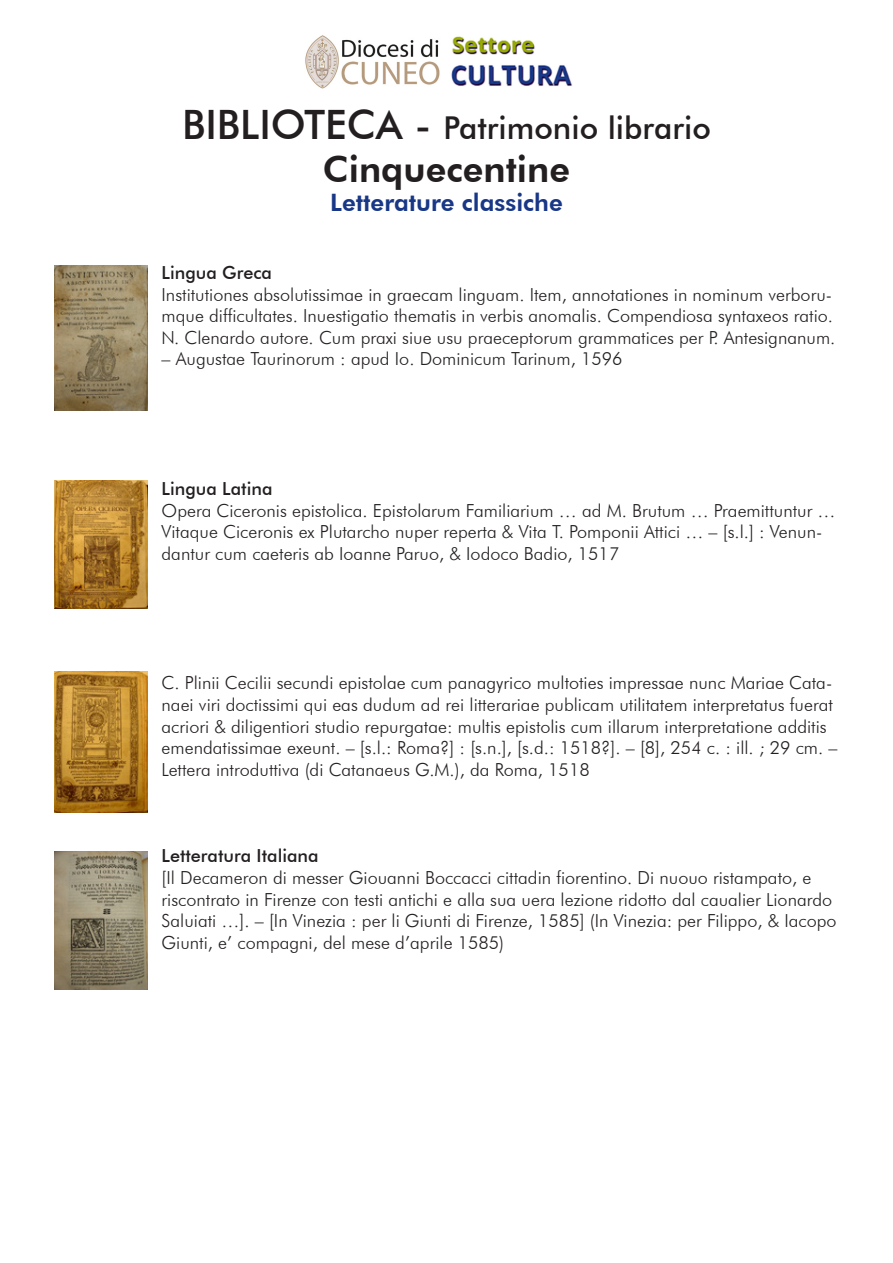
<style>
.page{position:relative;width:893px;height:1263px;background:#fff}
.page>*{position:absolute;margin:0;border:0;box-sizing:border-box;transform-origin:0 0}
.t1{font:800 36px "Futura BT";color:#231f20}
.t2{font:500 31.5px "Futura BT";color:#231f20}
.t3{font:800 24px "Futura BT";color:#183787}
.t4{font:300 18px/21.6px "Futura BT";color:#231f20}
.t5{font:500 18px "Futura BT";color:#231f20}
.s1{font-size:40.5px}
</style>
<div class="page">
<img style="left:305px;top:35px;width:267px;height:54px">
<img style="left:54px;top:265px;width:94px;height:145px">
<img style="left:54px;top:480px;width:94px;height:129px">
<img style="left:54px;top:672px;width:94px;height:140px">
<img style="left:54px;top:851px;width:94px;height:138px">
<p class="t2" style="left:182px;top:109px;width:530px"><span class="s1">BIBLIOTECA -</span> Patrimonio librario</p>
<p class="t1" style="left:323px;top:148px;width:249px">Cinquecentine</p>
<p class="t3" style="left:330px;top:188px;width:234px">Letterature classiche</p>
<p class="t5" style="left:162px;top:262px;width:112px">Lingua Greca</p>
<p class="t4" style="left:162px;top:283px;width:675px">Institutiones absolutissimae in graecam linguam. Item, annotationes in nominum verboru&shy;mque difficultates. Inuestigatio thematis in verbis anomalis. Compendiosa syntaxeos ratio.<br>N. Clenardo autore. Cum praxi siue usu praeceptorum grammatices per P. Antesignanum.</p>
<p class="t4" style="left:162px;top:348px;width:462px">– Augustae Taurinorum : apud Io. Dominicum Tarinum, 1596</p>
<p class="t5" style="left:162px;top:478px;width:112px">Lingua Latina</p>
<p class="t4" style="left:162px;top:499px;width:675px">Opera Ciceronis epistolica. Epistolarum Familiarium … ad M. Brutum … Praemittuntur …<br>Vitaque Ciceronis ex Plutarcho nuper reperta &amp; Vita T. Pomponii Attici … – [s.l.] : Venun&shy;dantur cum caeteris ab Ioanne Paruo, &amp; Iodoco Badio, 1517</p>
<p class="t4" style="left:162px;top:672px;width:677px">C. Plinii Cecilii secundi epistolae cum panagyrico multoties impressae nunc Mariae Cata&shy;naei viri doctissimi qui eas dudum ad rei litterariae publicam utilitatem interpretatus fuerat acriori &amp; diligentiori studio repurgatae: multis epistolis cum illarum interpretatione additis emendatissimae exeunt. – [s.l.: Roma?] : [s.n.], [s.d.: 1518?]. – [8], 254 c. : ill. ; 29 cm. – Lettera introduttiva (di Catanaeus G.M.), da Roma, 1518</p>
<p class="t5" style="left:162px;top:845px;width:159px">Letteratura Italiana</p>
<p class="t4" style="left:162px;top:866px;width:677px">[Il Decameron di messer Giouanni Boccacci cittadin fiorentino. Di nuouo ristampato, e riscontrato in Firenze con testi antichi e alla sua uera lezione ridotto dal caualier Lionardo Saluiati …]. – [In Vinezia : per li Giunti di Firenze, 1585] (In Vinezia: per Filippo, &amp; Iacopo Giunti, e’ compagni, del mese d’aprile 1585)</p>
</div>
